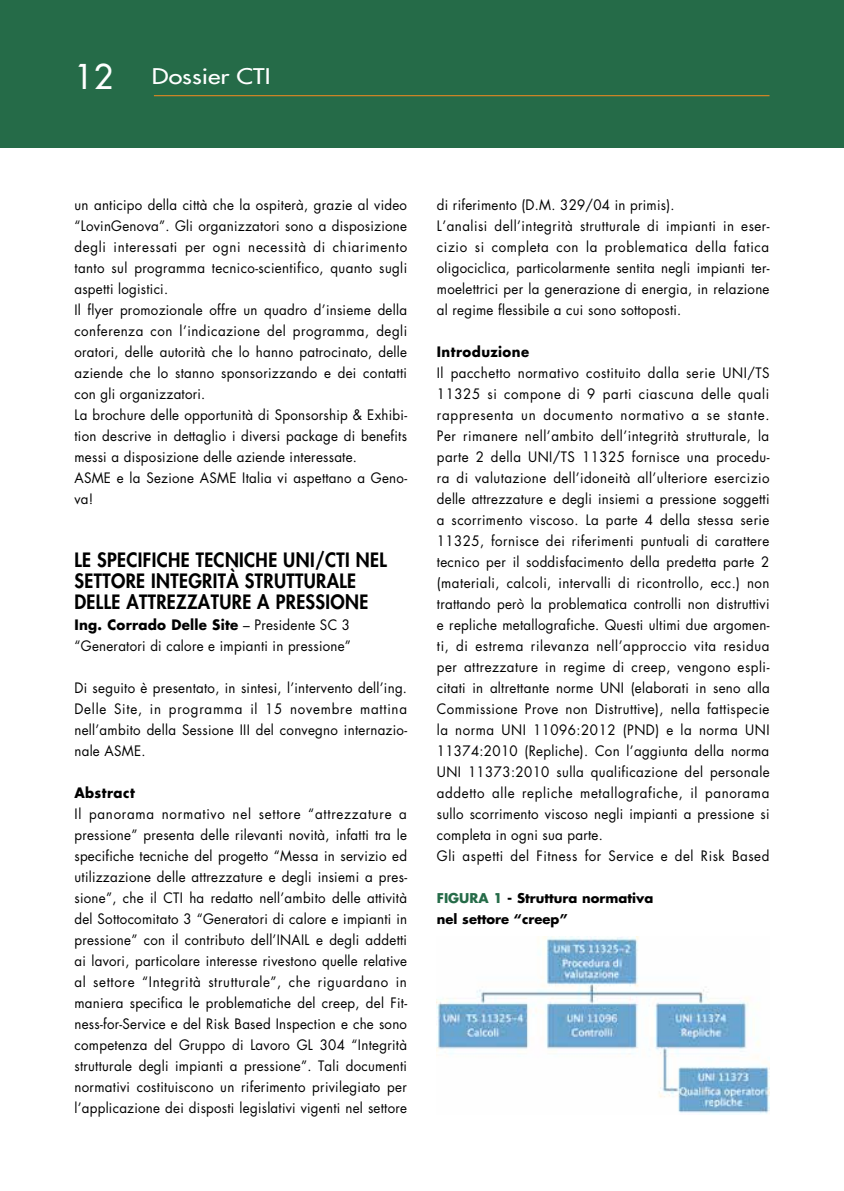
<style>
.page{position:relative;width:844px;height:1191px;background:#fff}
.page>*{position:absolute;margin:0;border:0;box-sizing:border-box;transform-origin:0 0}
.t1{font:33.25px "Futura";color:#fff}
.t2{font:21px "Futura";color:#fff;scale:1.2 1}
.t3{font:800 19.25px/21px "Futura";letter-spacing:.02em;color:#000;scale:.95 1}
.t4{font:14px/21px "Futura";letter-spacing:.025em;color:#000;scale:.95 1}
.t5{font:700 14px "Futura";letter-spacing:.03em;color:#000;scale:.95 1}
.t6{font:700 13.12px/21px "Futura";color:#000}
.t7{font:700 13.12px "Futura";color:#256b48}
.s1{font-weight:700}
.s2{color:#256b48}
</style>
<div class="page">
<div style="left:0;top:0;width:843px;height:147px;background:#256b48"></div>
<hr style="left:154px;top:95px;width:615px;height:1px;background:#f68b1f">
<img style="left:436px;top:936px;width:333px;height:178px">
<h1 class="t1" style="left:74px;top:55px;width:40px">12</h1>
<h2 class="t2" style="left:152px;top:62px;width:100px">Dossier CTI</h2>
<p class="t4" style="left:74px;top:194px;width:351px">un anticipo della città che la ospiterà, grazie al video “LovinGenova”. Gli organizzatori sono a disposizione degli interessati per ogni necessità di chiarimento tanto sul programma tecnico-scientifico, quanto sugli aspetti logistici.<br>Il flyer promozionale offre un quadro d’insieme della conferenza con l’indicazione del programma, degli oratori, delle autorità che lo hanno patrocinato, delle aziende che lo stanno sponsorizzando e dei contatti con gli organizzatori.<br>La brochure delle opportunità di Sponsorship &amp; Exhibi&shy;tion descrive in dettaglio i diversi package di benefits messi a disposizione delle aziende interessate.<br>ASME e la Sezione ASME Italia vi aspettano a Geno&shy;va!</p>
<h3 class="t3" style="left:74px;top:549px;width:330px">LE SPECIFICHE TECNICHE UNI/CTI NEL<br>SETTORE INTEGRITÀ STRUTTURALE<br>DELLE ATTREZZATURE A PRESSIONE</h3>
<p class="t4" style="left:74px;top:614px;width:292px"><span class="s1">Ing. Corrado Delle Site</span> – Presidente SC 3 “Generatori di calore e impianti in pressione”</p>
<p class="t4" style="left:74px;top:677px;width:351px;text-align:justify">Di seguito è presentato, in sintesi, l’intervento dell’ing.<br>Delle Site, in programma il 15 novembre mattina nell’ambito della Sessione III del convegno internazio&shy;nale ASME.</p>
<p class="t5" style="left:74px;top:783px;width:65px">Abstract</p>
<p class="t4" style="left:74px;top:803px;width:351px;text-align:justify">Il panorama normativo nel settore “attrezzature a pressione” presenta delle rilevanti novità, infatti tra le specifiche tecniche del progetto “Messa in servizio ed utilizzazione delle attrezzature e degli insiemi a pres&shy;sione”, che il CTI ha redatto nell’ambito delle attività del Sottocomitato 3 “Generatori di calore e impianti in pressione” con il contributo dell’INAIL e degli addetti ai lavori, particolare interesse rivestono quelle relative al settore “Integrità strutturale”, che riguardano in maniera specifica le problematiche del creep, del Fit&shy;ness-for-Service e del Risk Based Inspection e che sono competenza del Gruppo di Lavoro GL 304 “Integrità strutturale degli impianti a pressione”. Tali documenti normativi costituiscono un riferimento privilegiato per l’applicazione dei disposti legislativi vigenti nel settore</p>
<p class="t4" style="left:437px;top:194px;width:351px">di riferimento (D.M. 329/04 in primis).<br>L’analisi dell’integrità strutturale di impianti in eser&shy;cizio si completa con la problematica della fatica oligociclica, particolarmente sentita negli impianti ter&shy;moelettrici per la generazione di energia, in relazione al regime flessibile a cui sono sottoposti.</p>
<p class="t5" style="left:437px;top:342px;width:99px">Introduzione</p>
<p class="t4" style="left:437px;top:362px;width:352px">Il pacchetto normativo costituito dalla serie UNI/TS 11325 si compone di 9 parti ciascuna delle quali rappresenta un documento normativo a se stante.<br>Per rimanere nell’ambito dell’integrità strutturale, la parte 2 della UNI/TS 11325 fornisce una procedu&shy;ra di valutazione dell’idoneità all’ulteriore esercizio delle attrezzature e degli insiemi a pressione soggetti a scorrimento viscoso. La parte 4 della stessa serie 11325, fornisce dei riferimenti puntuali di carattere tecnico per il soddisfacimento della predetta parte 2 (materiali, calcoli, intervalli di ricontrollo, ecc.) non trattando però la problematica controlli non distruttivi e repliche metallografiche. Questi ultimi due argomen&shy;ti, di estrema rilevanza nell’approccio vita residua per attrezzature in regime di creep, vengono espli&shy;citati in altrettante norme UNI (elaborati in seno alla Commissione Prove non Distruttive), nella fattispecie la norma UNI 11096:2012 (PND) e la norma UNI 11374:2010 (Repliche). Con l’aggiunta della norma UNI 11373:2010 sulla qualificazione del personale addetto alle repliche metallografiche, il panorama sullo scorrimento viscoso negli impianti a pressione si completa in ogni sua parte.<br>Gli aspetti del Fitness for Service e del Risk Based</p>
<p class="t6" style="left:437px;top:887px;width:218px;text-indent:57px"><span class="s2">1</span> - Struttura normativa nel settore “creep”</p>
<p class="t7" style="left:437px;top:889px;width:17px">Figura</p>
</div>
